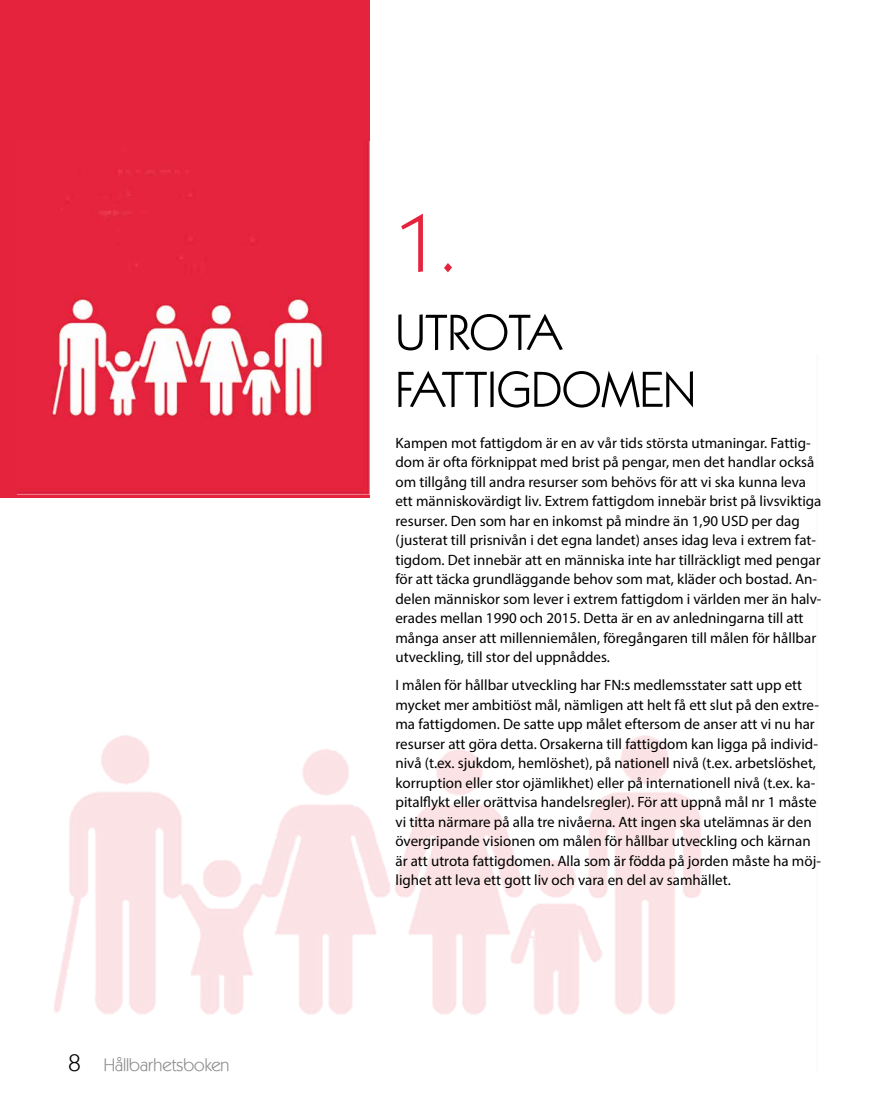
<style>
.page{position:relative;width:893px;height:1106px;background:#fff}
.page>*{position:absolute;margin:0;border:0;box-sizing:border-box;transform-origin:0 0}
.t1{font:81px "Kabel IT Cby BT";color:#e5233d}
.t2{font:51px/57px "Kabel IT Cby BT";color:#000}
.t3{font:18px "Kabel IT Cby BT";color:#898a8c}
.t4{font:15px/19.5px "Myriad Pro";color:#000}
.s1{font-size:24px;color:#000}
</style>
<div class="page">
<img style="left:0;top:497px;width:701px;height:518px">
<div style="left:0;top:0;width:370px;height:497px;background:#e5233d"></div>
<img style="left:17px;top:142px;width:353px;height:353px">
<p class="t3" style="left:68px;top:1053px;width:163px"><span class="s1">8</span> Hållbarhetsboken</p>
<h1 class="t1" style="left:395px;top:193px;width:63px">1.</h1>
<h2 class="t2" style="left:395px;top:303px;width:302px">UTROTA<br>FATTIGDOMEN</h2>
<p class="t4" style="left:395px;top:432px;width:428px">Kampen mot fattigdom är en av vår tids största utmaningar. Fattig&shy;dom är ofta förknippat med brist på pengar, men det handlar också om tillgång till andra resurser som behövs för att vi ska kunna leva ett människovärdigt liv. Extrem fattigdom innebär brist på livsviktiga resurser. Den som har en inkomst på mindre än 1,90 USD per dag (justerat till prisnivån i det egna landet) anses idag leva i extrem fat&shy;tigdom. Det innebär att en människa inte har tillräckligt med pengar för att täcka grundläggande behov som mat, kläder och bostad. An&shy;delen människor som lever i extrem fattigdom i världen mer än halv&shy;erades mellan 1990 och 2015. Detta är en av anledningarna till att många anser att millenniemålen, föregångaren till målen för hållbar utveckling, till stor del uppnåddes.</p>
<p class="t4" style="left:395px;top:675px;width:427px">I målen för hållbar utveckling har FN:s medlemsstater satt upp ett mycket mer ambitiöst mål, nämligen att helt få ett slut på den extre&shy;ma fattigdomen. De satte upp målet eftersom de anser att vi nu har resurser att göra detta. Orsakerna till fattigdom kan ligga på individ&shy;nivå (t.ex. sjukdom, hemlöshet), på nationell nivå (t.ex. arbetslöshet, korruption eller stor ojämlikhet) eller på internationell nivå (t.ex. ka&shy;pitalflykt eller orättvisa handelsregler). För att uppnå mål nr 1 måste vi titta närmare på alla tre nivåerna. Att ingen ska utelämnas är den övergripande visionen om målen för hållbar utveckling och kärnan är att utrota fattigdomen. Alla som är födda på jorden måste ha möj&shy;lighet att leva ett gott liv och vara en del av samhället.</p>
</div>
